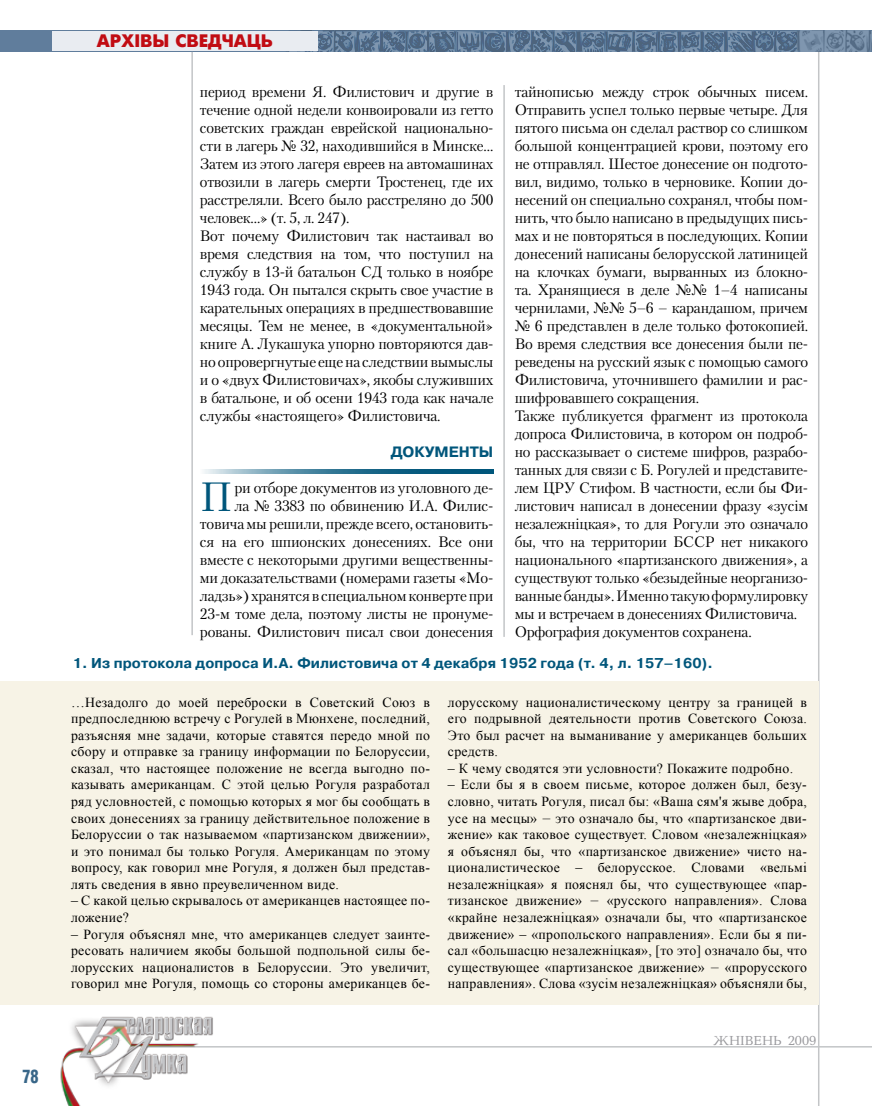
<style>
.page{position:relative;width:872px;height:1106px;background:#fff}
.page>*{position:absolute;margin:0;border:0;box-sizing:border-box;transform-origin:0 0}
.t1{font:40.65px "Petersburg C";color:#00567b}
.t2{font:18px "Futuris Extra C";color:#c10c13}
.t3{font:700 18px "AG Letterica Cond L";color:#386688;scale:.9 1}
.t4{font:15px/18px "Petersburg C";letter-spacing:-.015em;color:#000}
.t5{font:700 15px "Pragmatica C";color:#00567b}
.t6{font:700 14.25px "Pragmatica C";letter-spacing:.005em;color:#00567b}
.t7{font:13.8px/16.5px "Times New Roman";letter-spacing:.02em;color:#000;text-align:justify}
.t8{font:13.5px "Baltica C";color:#97979b}
.s1{font-family:"Petersburg C";font-size:15px}
</style>
<div class="page">
<img style="left:285px;top:30px;width:587px;height:1px">
<svg style="left:0;top:31px;width:871px;height:21px;background:#5f7995"></svg>
<div style="left:52px;top:31px;width:266px;height:20px;background:#e9ecf1"></div>
<hr style="left:146px;top:1046px;width:726px;height:1px;background:#c3c5c7">
<img style="left:54px;top:1004px;width:176px;height:102px">
<svg style="left:871px;top:31px;width:1px;height:21px"></svg>
<hr style="left:818px;top:52px;width:1px;height:1054px;background:#c3c5c7">
<hr style="left:503px;top:85px;width:2px;height:552px;background:#c3c5c7">
<hr style="left:191px;top:52px;width:2px;height:583px;background:#c3c5c7">
<svg style="left:204px;top:469px;width:289px;height:4px"></svg>
<div style="left:0;top:681px;width:818px;height:323px;background:#f7f3e6"></div>
<p class="t3" style="left:23px;top:1065px;width:20px">78</p>
<p class="t2" style="left:97px;top:31px;width:177px">АРХІВЫ СВЕДЧАЦЬ</p>
<p class="t4" style="left:200px;top:82px;width:295px">период времени Я. Филистович и другие в течение одной недели конвоировали из гетто советских граждан еврейской национально&shy;сти в лагерь № 32, находившийся в Минске… Затем из этого лагеря евреев на автомашинах отвозили в лагерь смерти Тростенец, где их расстреляли. Всего было расстреляно до 500 человек…» (т. 5, л. 247).<br>Вот почему Филистович так настаивал во время следствия на том, что поступил на службу в 13-й батальон СД только в ноябре 1943 года. Он пытался скрыть свое участие в карательных операциях в предшествовавшие месяцы. Тем не менее, в «документальной» книге А. Лукашука упорно повторяются дав&shy;но опровергнутые еще на следствии вымыслы и о «двух Филистовичах», якобы служивших в батальоне, и об осени 1943 года как начале службы «настоящего» Филистовича.</p>
<p class="t5" style="left:391px;top:443px;width:24px">Докумен</p>
<p class="t5" style="left:470px;top:443px;width:25px">ты</p>
<h1 class="t1" style="left:200px;top:472px;width:34px">П</h1>
<p class="t4" style="left:514px;top:82px;width:295px">тайнописью между строк обычных писем.<br>Отправить успел только первые четыре. Для пятого письма он сделал раствор со слишком большой концентрацией крови, поэтому его не отправлял. Шестое донесение он подгото&shy;вил, видимо, только в черновике. Копии до&shy;несений он специально сохранял, чтобы пом&shy;нить, что было написано в предыдущих пись&shy;мах и не повторяться в последующих. Копии донесений написаны белорусской латиницей на клочках бумаги, вырванных из блокно&shy;та. Хранящиеся в деле №№ 1–4 написаны чернилами, №№ 5–6 – карандашом, причем № 6 представлен в деле только фотокопией.<br>Во время следствия все донесения были пе&shy;реведены на русский язык с помощью самого Филистовича, уточнившего фамилии и рас&shy;шифровавшего сокращения.<br>Также публикуется фрагмент из протокола допроса Филистовича, в котором он подроб&shy;но рассказывает о системе шифров, разрабо&shy;танных для связи с Б. Рогулей и представите&shy;лем ЦРУ Стифом. В частности, если бы Фи&shy;листович написал в донесении фразу «зусім незалежніцкая», то для Рогули это означало бы, что на территории БССР нет никакого национального «партизанского движения», а существуют только «безыдейные неорганизо&shy;ванные банды». Именно такую формулировку мы и встречаем в донесениях Филистовича.<br>Орфография документов сохранена.</p>
<p class="t6" style="left:73px;top:654px;width:641px">1. Из протокола допроса И.А. Филистовича от 4 декабря 1952 года (т. 4, л. 157–160).</p>
<p class="t7" style="left:71px;top:693px;width:360px">…Незадолго до моей переброски в Советский Союз в предпоследнюю встречу с Рогулей в Мюнхене, последний, разъясняя мне задачи, которые ставятся передо мной по сбору и отправке за границу информации по Белоруссии, сказал, что настоящее положение не всегда выгодно по&shy;казывать американцам. С этой целью Рогуля разработал ряд условностей, с помощью которых я мог бы сообщать в своих донесениях за границу действительное положение в Белоруссии о так называемом «партизанском движении», и это понимал бы только Рогуля. Американцам по этому вопросу, как говорил мне Рогуля, я должен был представ&shy;лять сведения в явно преувеличенном виде.</p>
<p class="t7" style="left:71px;top:892px;width:360px">– С какой целью скрывалось от американцев настоящее по&shy;ложение?</p>
<p class="t7" style="left:71px;top:925px;width:360px">– Рогуля объяснял мне, что американцев следует заинте&shy;ресовать наличием якобы большой подпольной силы бе&shy;лорусских националистов в Белоруссии. Это увеличит, говорил мне Рогуля, помощь со стороны американцев бе-</p>
<p class="t4" style="left:200px;top:478px;width:295px;text-align:right">ри отборе документов из уголовного де-<br>ла № 3383 по обвинению И.А. Филис&shy;товича мы решили, прежде всего, остановить&shy;ся на его шпионских донесениях. Все они вместе с некоторыми другими вещественны&shy;ми доказательствами (номерами газеты «Мо&shy;ладзь») хранятся в специальном конверте при 23-м томе дела, поэтому листы не пронуме&shy;рованы. Филистович писал свои донесения</p>
<p class="t7" style="left:448px;top:693px;width:360px">лорусскому националистическому центру за границей в его подрывной деятельности против Советского Союза.<br>Это был расчет на выманивание у американцев больших средств.</p>
<p class="t7" style="left:448px;top:759px;width:347px">– К чему сводятся эти условности? Покажите подробно.</p>
<p class="t7" style="left:448px;top:776px;width:360px">– Если бы я в своем письме, которое должен был, безу&shy;словно, читать Рогуля, писал бы: «Ваша сям'я жыве добра, усе на месцы» <span class="s1">–</span> это означало бы, что «партизанское дви&shy;жение» как таковое существует. Словом «незалежніцкая» я объяснял бы, что «партизанское движение» чисто на&shy;ционалистическое – белорусское. Словами «вельмі незалежніцкая» я пояснял бы, что существующее «пар&shy;тизанское движение» <span class="s1">–</span> «русского направления». Слова «крайне незалежніцкая» означали бы, что «партизанское движение» – «пропольского направления». Если бы я пи&shy;сал «большасцю незалежніцкая», [то это] означало бы, что существующее «партизанское движение» <span class="s1">–</span> «прорусского направления». Слова «зусім незалежніцкая» объясняли бы,</p>
<p class="t8" style="left:713px;top:1033px;width:105px">ЖНІВень 2009</p>
</div>
